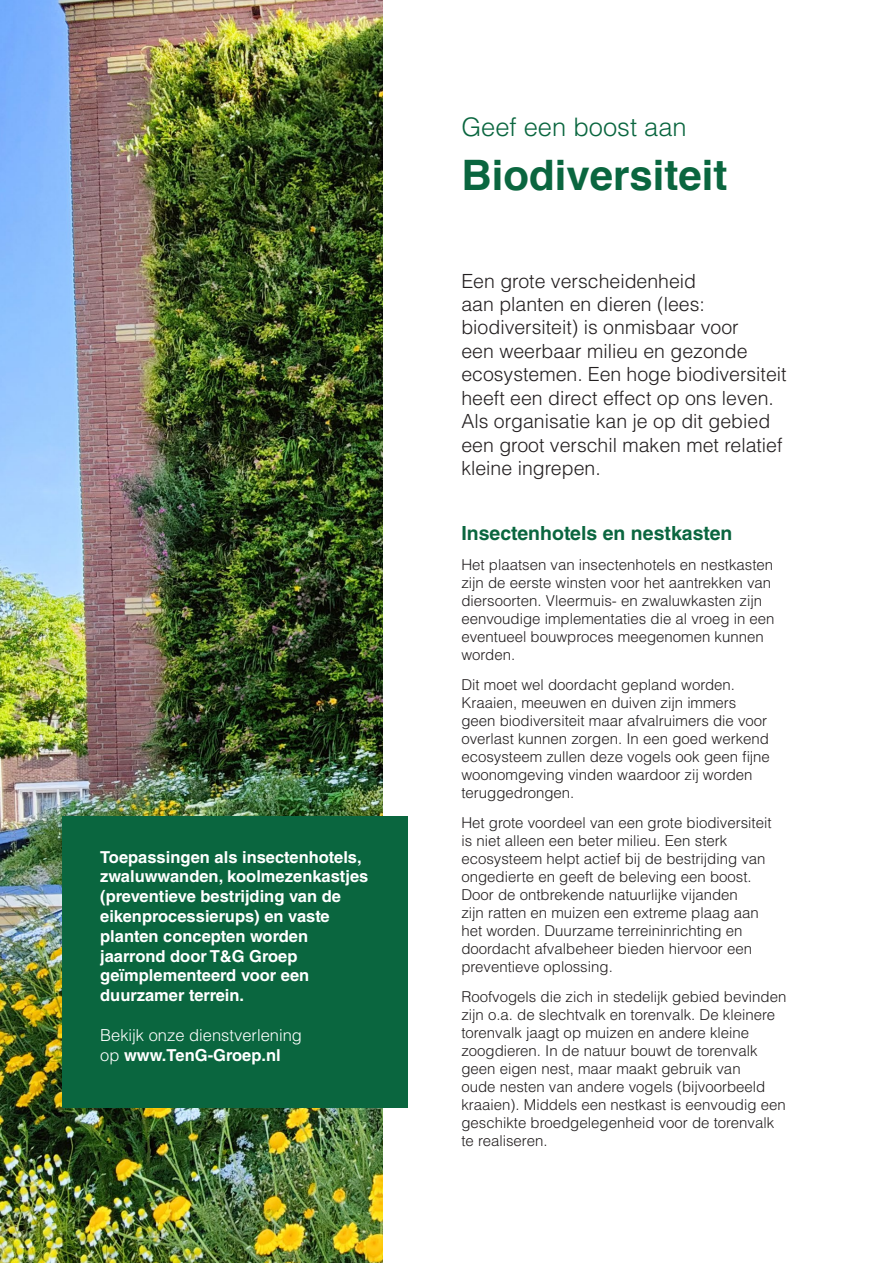
<style>
.page{position:relative;width:893px;height:1263px;background:#fff}
.page>*{position:absolute;margin:0;border:0;box-sizing:border-box;transform-origin:0 0}
.t1{font:700 42px "Helvetica";color:#0a663f}
.t2{font:300 25.5px "Helvetica LT Std";color:#0a663f}
.t3{font:300 19.5px/23.4px "Helvetica LT Std";color:#231f20}
.t4{font:700 19.5px "Helvetica LT Std";color:#0a663f}
.t5{font:700 16.5px/19.8px "Helvetica LT Std";color:#fff}
.t6{font:300 16.5px "Helvetica LT Std";color:#fff}
.t7{font:300 15px/18px "Helvetica LT Std";color:#231f20}
.s1{font-weight:300}
</style>
<div class="page">
<img style="left:0;top:0;width:383px;height:1263px">
<div style="left:62px;top:816px;width:346px;height:292px;background:#0a663f"></div>
<p class="t5" style="left:100px;top:846px;width:270px">Toepassingen als insectenhotels, zwaluwwanden, koolmezenkastjes (preventieve bestrijding van de eikenprocessierups) en vaste planten concepten worden jaarrond door T&amp;G Groep geïmplementeerd voor een duurzamer terrein.</p>
<p class="t6" style="left:100px;top:1024px;width:203px">Bekijk onze dienstverlening</p>
<p class="t5" style="left:100px;top:1044px;width:182px"><span class="s1">op</span> www.TenG-Groep.nl</p>
<p class="t2" style="left:461px;top:111px;width:227px">Geef een boost aan</p>
<p class="t1" style="left:461px;top:142px;width:268px">Biodiversiteit</p>
<p class="t3" style="left:461px;top:269px;width:327px">Een grote verscheidenheid<br>aan planten en dieren (lees: biodiversiteit) is onmisbaar voor<br>een weerbaar milieu en gezonde ecosystemen. Een hoge biodiversiteit heeft een direct effect op ons leven.<br>Als organisatie kan je op dit gebied een groot verschil maken met relatief kleine ingrepen.</p>
<p class="t4" style="left:461px;top:521px;width:273px">Insectenhotels en nestkasten</p>
<p class="t7" style="left:461px;top:556px;width:315px">Het plaatsen van insectenhotels en nestkasten zijn de eerste winsten voor het aantrekken van diersoorten. Vleermuis- en zwaluwkasten zijn eenvoudige implementaties die al vroeg in een eventueel bouwproces meegenomen kunnen worden.</p>
<p class="t7" style="left:461px;top:676px;width:310px">Dit moet wel doordacht gepland worden.<br>Kraaien, meeuwen en duiven zijn immers geen biodiversiteit maar afvalruimers die voor overlast kunnen zorgen. In een goed werkend ecosysteem zullen deze vogels ook geen fijne woonomgeving vinden waardoor zij worden teruggedrongen.</p>
<p class="t7" style="left:461px;top:814px;width:312px">Het grote voordeel van een grote biodiversiteit is niet alleen een beter milieu. Een sterk ecosysteem helpt actief bij de bestrijding van ongedierte en geeft de beleving een boost.<br>Door de ontbrekende natuurlijke vijanden<br>zijn ratten en muizen een extreme plaag aan het worden. Duurzame terreininrichting en doordacht afvalbeheer bieden hiervoor een preventieve oplossing.</p>
<p class="t7" style="left:461px;top:988px;width:327px">Roofvogels die zich in stedelijk gebied bevinden zijn o.a. de slechtvalk en torenvalk. De kleinere torenvalk jaagt op muizen en andere kleine zoogdieren. In de natuur bouwt de torenvalk geen eigen nest, maar maakt gebruik van<br>oude nesten van andere vogels (bijvoorbeeld kraaien). Middels een nestkast is eenvoudig een geschikte broedgelegenheid voor de torenvalk te realiseren.</p>
</div>
